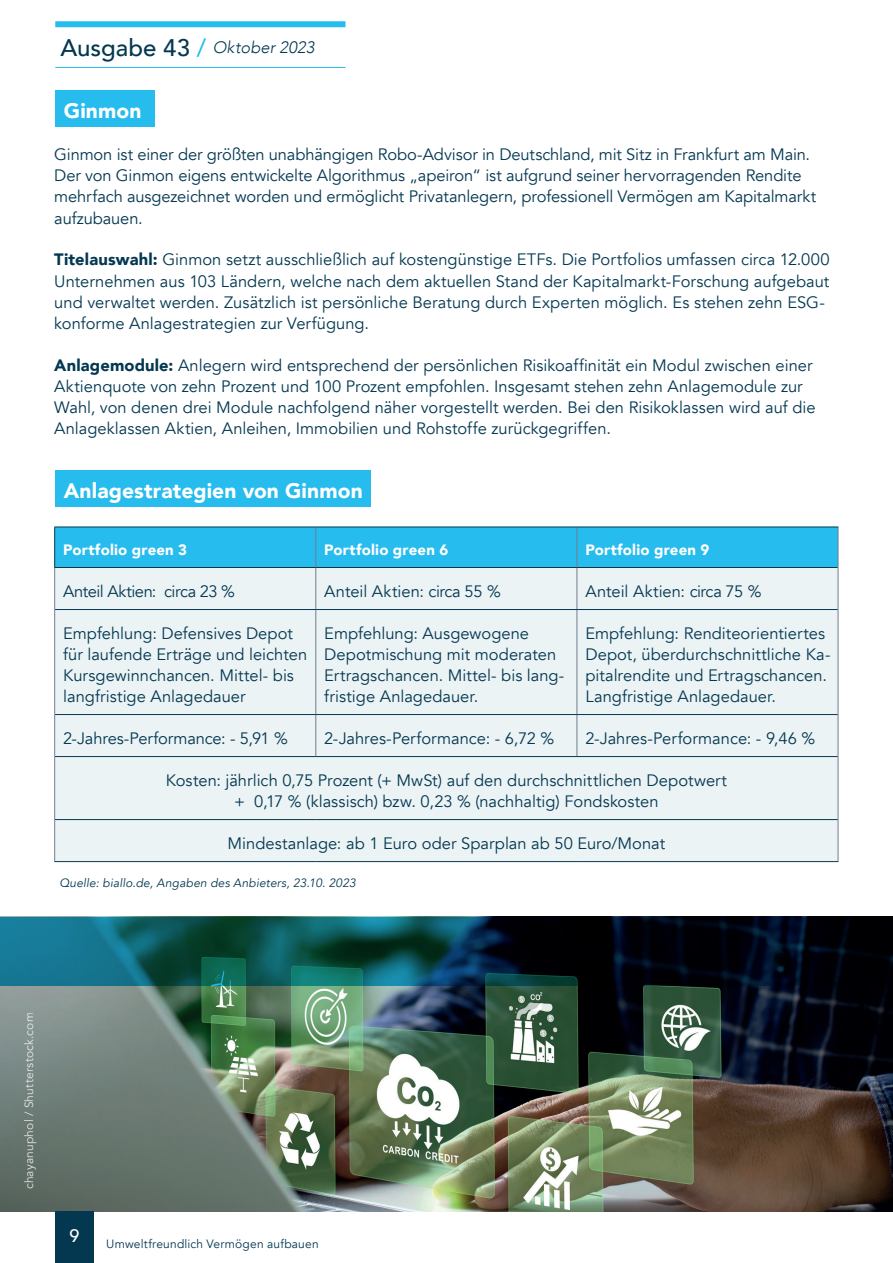
<style>
.page{position:relative;width:893px;height:1263px;background:#fff}
.page>*{position:absolute;margin:0;border:0;box-sizing:border-box;transform-origin:0 0}
.t1{font:900 21px "Avenir";letter-spacing:.005em;color:#fff}
.t2{font:500 18px "Avenir";color:#fff}
.t3{font:16.5px/21px "Avenir";color:#043851}
.t4{font:16.5px "Avenir";letter-spacing:-.03em;color:#043851}
.t5{font:italic 300 16.5px "Avenir";letter-spacing:.01em;color:#043851}
.t6{font:900 15px "Avenir";letter-spacing:.015em;color:#fff}
.t7{font:italic 12px "Avenir";letter-spacing:.015em;color:#043851}
.t8{font:12px "Avenir";letter-spacing:.015em;color:#043851}
.t9{font:12px "Avenir";letter-spacing:.015em;color:#fff}
.s1{font-weight:500;font-style:normal;font-size:24px}
.s2{font-weight:500;font-style:normal;font-size:24px;color:#26bcee}
.s3{font-weight:900}
</style>
<div class="page">
<div style="left:55px;top:528px;width:783px;height:39px;background:#26bcee"></div>
<div style="left:55px;top:568px;width:783px;height:293px;background:#ecf3f5"></div>
<hr style="left:54px;top:527px;width:1px;height:40px;background:#043851">
<hr style="left:315px;top:527px;width:1px;height:40px;background:#727e91">
<hr style="left:577px;top:527px;width:1px;height:40px;background:#727e91">
<hr style="left:838px;top:527px;width:1px;height:40px;background:#727e91">
<hr style="left:54px;top:527px;width:262px;height:1px;background:#043851">
<hr style="left:316px;top:527px;width:261px;height:1px;background:#043851">
<hr style="left:577px;top:527px;width:261px;height:1px;background:#043851">
<hr style="left:54px;top:568px;width:1px;height:41px;background:#727e91">
<hr style="left:54px;top:609px;width:1px;height:105px;background:#727e91">
<hr style="left:54px;top:714px;width:1px;height:42px;background:#727e91">
<hr style="left:54px;top:756px;width:1px;height:63px;background:#727e91">
<hr style="left:54px;top:819px;width:1px;height:42px;background:#727e91">
<hr style="left:54px;top:567px;width:262px;height:1px;background:#043851">
<hr style="left:316px;top:567px;width:261px;height:1px;background:#043851">
<hr style="left:577px;top:567px;width:261px;height:1px;background:#043851">
<hr style="left:315px;top:568px;width:1px;height:41px;background:#727e91">
<hr style="left:577px;top:568px;width:1px;height:41px;background:#727e91">
<hr style="left:838px;top:567px;width:1px;height:42px;background:#727e91">
<hr style="left:315px;top:610px;width:1px;height:104px;background:#727e91">
<hr style="left:577px;top:610px;width:1px;height:104px;background:#727e91">
<hr style="left:838px;top:609px;width:1px;height:105px;background:#727e91">
<hr style="left:315px;top:715px;width:1px;height:41px;background:#727e91">
<hr style="left:577px;top:715px;width:1px;height:41px;background:#727e91">
<hr style="left:838px;top:714px;width:1px;height:42px;background:#727e91">
<hr style="left:838px;top:756px;width:1px;height:63px;background:#727e91">
<hr style="left:838px;top:819px;width:1px;height:42px;background:#727e91">
<hr style="left:55px;top:609px;width:261px;height:1px;background:#043851">
<hr style="left:316px;top:609px;width:261px;height:1px;background:#043851">
<hr style="left:577px;top:609px;width:261px;height:1px;background:#043851">
<hr style="left:55px;top:714px;width:261px;height:1px;background:#043851">
<hr style="left:316px;top:714px;width:261px;height:1px;background:#043851">
<hr style="left:577px;top:714px;width:261px;height:1px;background:#043851">
<hr style="left:55px;top:756px;width:261px;height:1px;background:#043851">
<hr style="left:316px;top:756px;width:261px;height:1px;background:#043851">
<hr style="left:577px;top:756px;width:261px;height:1px;background:#043851">
<hr style="left:55px;top:819px;width:261px;height:1px;background:#043851">
<hr style="left:316px;top:819px;width:261px;height:1px;background:#043851">
<hr style="left:577px;top:819px;width:261px;height:1px;background:#043851">
<hr style="left:54px;top:861px;width:262px;height:1px;background:#043851">
<hr style="left:316px;top:861px;width:261px;height:1px;background:#043851">
<hr style="left:577px;top:861px;width:261px;height:1px;background:#043851">
<div style="left:55px;top:90px;width:99px;height:37px;background:#26bcee"></div>
<div style="left:55px;top:470px;width:316px;height:37px;background:#26bcee"></div>
<img style="left:0;top:916px;width:893px;height:295px">
<svg style="left:0;top:918px;width:893px;height:68px;background:#07353e"></svg>
<div style="left:55px;top:21px;width:290px;height:6px;background:#26bcee"></div>
<hr style="left:55px;top:67px;width:290px;height:1px;background:#26bcee">
<div style="left:55px;top:1211px;width:39px;height:52px;background:#043851"></div>
<p class="t5" style="left:60px;top:38px;width:255px"><span class="s1">Ausgabe 43</span> <span class="s2">/</span> Oktober 2023</p>
<p class="t1" style="left:64px;top:92px;width:79px">Ginmon</p>
<p class="t3" style="left:54px;top:145px;width:763px">Ginmon ist einer der größten unabhängigen Robo-Advisor in Deutschland, mit Sitz in Frankfurt am Main.<br>Der von Ginmon eigens entwickelte Algorithmus „apeiron“ ist aufgrund seiner hervorragenden Rendite mehrfach ausgezeichnet worden und ermöglicht Privatanlegern, professionell Vermögen am Kapitalmarkt aufzubauen.</p>
<p class="t3" style="left:54px;top:250px;width:777px"><span class="s3">Titelauswahl:</span> Ginmon setzt ausschließlich auf kostengünstige ETFs. Die Portfolios umfassen circa 12.000<br>Unternehmen aus 103 Ländern, welche nach dem aktuellen Stand der Kapitalmarkt-Forschung aufgebaut und verwaltet werden. Zusätzlich ist persönliche Beratung durch Experten möglich. Es stehen zehn ESG&shy;konforme Anlagestrategien zur Verfügung.</p>
<p class="t3" style="left:54px;top:355px;width:763px"><span class="s3">Anlagemodule:</span> Anlegern wird entsprechend der persönlichen Risikoaffinität ein Modul zwischen einer Aktienquote von zehn Prozent und 100 Prozent empfohlen. Insgesamt stehen zehn Anlagemodule zur Wahl, von denen drei Module nachfolgend näher vorgestellt werden. Bei den Risikoklassen wird auf die Anlageklassen Aktien, Anleihen, Immobilien und Rohstoffe zurückgegriffen.</p>
<p class="t1" style="left:64px;top:472px;width:300px">Anlagestrategien von Ginmon</p>
<p class="t6" style="left:63px;top:537px;width:125px">Portfolio green 3</p>
<p class="t6" style="left:324px;top:537px;width:125px">Portfolio green 6</p>
<p class="t6" style="left:585px;top:537px;width:125px">Portfolio green 9</p>
<p class="t4" style="left:63px;top:581px;width:173px">Anteil Aktien: circa 23 %</p>
<p class="t3" style="left:324px;top:581px;width:178px">Anteil Aktien: circa 55 %</p>
<p class="t3" style="left:585px;top:581px;width:178px">Anteil Aktien: circa 75 %</p>
<p class="t3" style="left:63px;top:623px;width:246px">Empfehlung: Defensives Depot für laufende Erträge und leichten<br>Kursgewinnchancen. Mittel- bis langfristige Anlagedauer</p>
<p class="t3" style="left:324px;top:623px;width:242px">Empfehlung: Ausgewogene<br>Depotmischung mit moderaten<br>Ertragschancen. Mittel- bis lang&shy;fristige Anlagedauer.</p>
<p class="t3" style="left:585px;top:623px;width:247px">Empfehlung: Renditeorientiertes Depot, überdurchschnittliche Ka&shy;pitalrendite und Ertragschancen.<br>Langfristige Anlagedauer.</p>
<p class="t3" style="left:63px;top:728px;width:226px">2-Jahres-Performance: - 5,91 %</p>
<p class="t3" style="left:324px;top:728px;width:231px">2-Jahres-Performance: - 6,72 %</p>
<p class="t3" style="left:585px;top:728px;width:231px">2-Jahres-Performance: - 9,46 %</p>
<p class="t3" style="left:166px;top:770px;width:563px;text-align:center">Kosten: jährlich 0,75 Prozent (+ MwSt) auf den durchschnittlichen Depotwert + 0,17 % (klassisch) bzw. 0,23 % (nachhaltig) Fondskosten</p>
<p class="t3" style="left:228px;top:833px;width:439px">Mindestanlage: ab 1 Euro oder Sparplan ab 50 Euro/Monat</p>
<p class="t7" style="left:59px;top:875px;width:298px">Quelle: biallo.de, Angaben des Anbieters, 23.10. 2023</p>
<p class="t9" style="left:22px;top:1189px;width:179px;rotate:-90deg">chayanuphol / Shutterstock.com</p>
<p class="t2" style="left:69px;top:1220px;width:12px">9</p>
<p class="t8" style="left:106px;top:1236px;width:214px">Umweltfreundlich Vermögen aufbauen</p>
</div>
